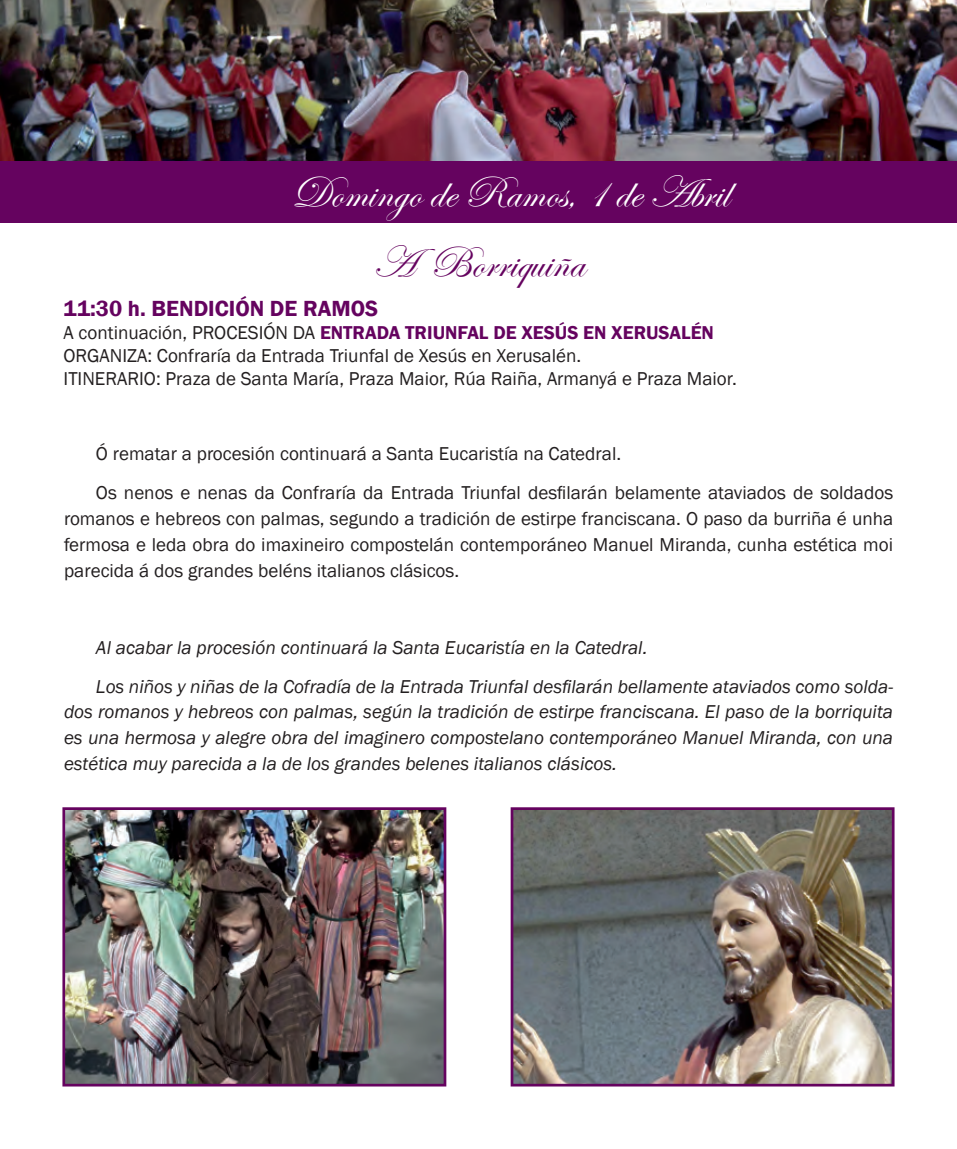
<style>
.page{position:relative;width:957px;height:1149px;background:#fff}
.page>*{position:absolute;margin:0;border:0;box-sizing:border-box;transform-origin:0 0}
.t1{font:45px "Edwardian Script ITC";color:#fff}
.t2{font:45px "Edwardian Script ITC";color:#65035f}
.t3{font:600 22.5px "Franklin Gothic";color:#65035f}
.t4{font:19.12px/25.9px "Franklin Gothic";color:#231f20;text-align:justify}
.t5{font:italic 19.12px/25.9px "Franklin Gothic";color:#231f20;text-align:justify}
.t6{font:600 19.12px "Franklin Gothic";color:#65035f}
.s1{font-weight:400;color:#231f20}
</style>
<div class="page">
<img style="left:0;top:0;width:957px;height:161px">
<div style="left:0;top:161px;width:957px;height:61px;background:#65035f"></div>
<img style="left:66px;top:811px;width:376px;height:271px">
<div style="left:62px;top:807px;width:384px;height:279px;border:3px solid #65035f"></div>
<img style="left:514px;top:811px;width:376px;height:271px">
<div style="left:510px;top:807px;width:384px;height:279px;border:3px solid #65035f"></div>
<p class="t1" style="left:292px;top:168px;width:438px">Domingo de Ramos, 1 de Abril</p>
<p class="t2" style="left:372px;top:237px;width:213px">A Borriquiña</p>
<p class="t3" style="left:64px;top:294px;width:316px">11:30 h. BENDICIÓN DE RAMOS</p>
<p class="t6" style="left:64px;top:320px;width:652px"><span class="s1">A continuación, PROCESIÓN DA</span> ENTRADA TRIUNFAL DE XESÚS EN XERUSALÉN</p>
<p class="t4" style="left:64px;top:342px;width:519px">ORGANIZA: Confraría da Entrada Triunfal de Xesús en Xerusalén.</p>
<p class="t4" style="left:64px;top:365px;width:675px">ITINERARIO: Praza de Santa María, Praza Maior, Rúa Raiña, Armanyá e Praza Maior.</p>
<p class="t4" style="left:96px;top:441px;width:527px">Ó rematar a procesión continuará a Santa Eucaristía na Catedral.</p>
<p class="t4" style="left:64px;top:480px;width:830px;text-indent:32px">Os nenos e nenas da Confraría da Entrada Triunfal desfilarán belamente ataviados de soldados romanos e hebreos con palmas, segundo a tradición de estirpe franciscana. O paso da burriña é unha fermosa e leda obra do imaxineiro compostelán contemporáneo Manuel Miranda, cunha estética moi parecida á dos grandes beléns italianos clásicos.</p>
<p class="t5" style="left:96px;top:634px;width:553px">Al acabar la procesión continuará la Santa Eucaristía en la Catedral.</p>
<p class="t5" style="left:64px;top:673px;width:830px;text-indent:32px">Los niños y niñas de la Cofradía de la Entrada Triunfal desfilarán bellamente ataviados como solda&shy;dos romanos y hebreos con palmas, según la tradición de estirpe franciscana. El paso de la borriquita es una hermosa y alegre obra del imaginero compostelano contemporáneo Manuel Miranda, con una estética muy parecida a la de los grandes belenes italianos clásicos.</p>
</div>
